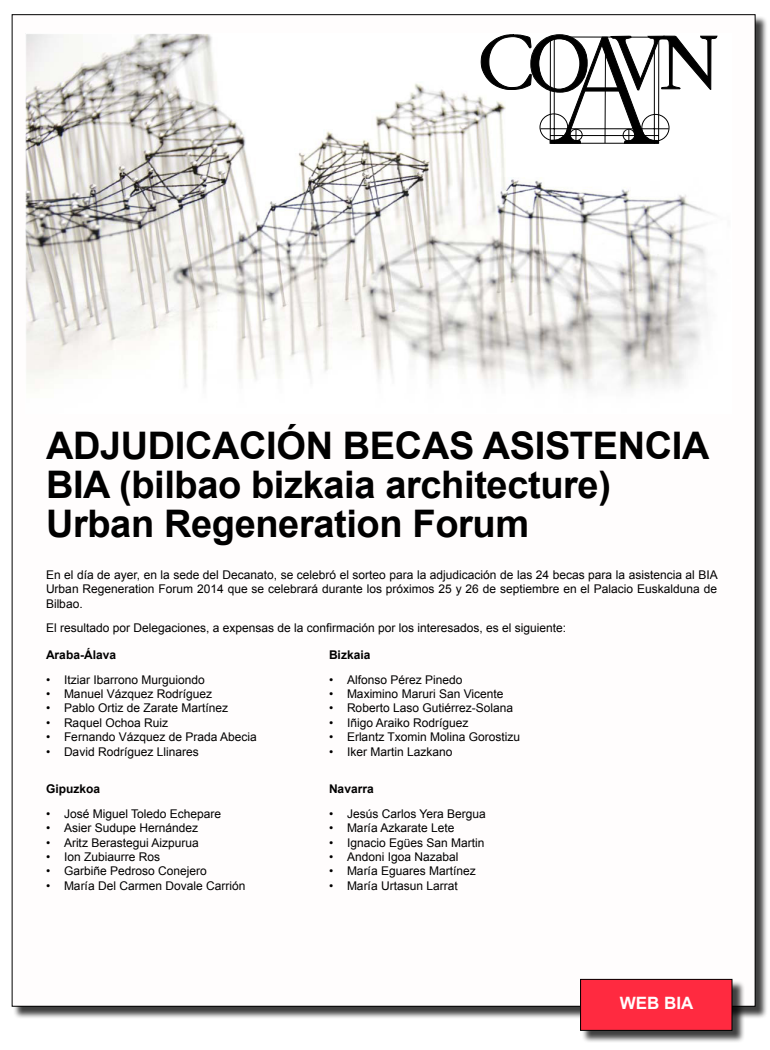
<style>
.page{position:relative;width:770px;height:1050px;background:#fff}
.page>*{position:absolute;margin:0;border:0;box-sizing:border-box;transform-origin:0 0}
.t1{font:700 38px "Arial";letter-spacing:-.01em;color:#000}
.t2{font:700 17px "Arial";color:#fffdfd}
.t3{font:12px/14.4px "Arial";color:#000;text-align:justify}
.t4{font:700 12px "Arial";color:#000}
</style>
<div class="page">
<div style="left:13px;top:16px;width:755px;height:1003px;background:#000;opacity:.75"></div>
<div style="left:12px;top:15px;width:743px;height:991px;background:#fffdfd"></div>
<img style="left:27px;top:35px;width:691px;height:354px">
<div style="left:582px;top:980px;width:163px;height:63px;background:#000;opacity:.75"></div>
<div style="left:581px;top:979px;width:151px;height:51px;background:#ff2a40"></div>
<div style="left:580px;top:979px;width:152px;height:52px;border:1px solid #000"></div>
<svg style="left:481px;top:34px;width:236px;height:109px"></svg>
<hr style="left:550px;top:143px;width:109px;height:1px;background:#000">
<hr style="left:540px;top:129px;width:129px;height:1px;background:#000">
<hr style="left:654px;top:38px;width:1px;height:105px;background:#000">
<hr style="left:554px;top:37px;width:1px;height:106px;background:#000">
<p class="t1" style="left:46px;top:420px;width:665px">ADJUDICACIÓN BECAS ASISTENCIA</p>
<p class="t1" style="left:46px;top:459px;width:567px">BIA (bilbao bizkaia architecture)</p>
<p class="t1" style="left:46px;top:498px;width:485px">Urban Regeneration Forum</p>
<p class="t3" style="left:46px;top:568px;width:673px">En el día de ayer, en la sede del Decanato, se celebró el sorteo para la adjudicación de las 24 becas para la asistencia al BIA Urban Regeneration Forum 2014 que se celebrará durante los próximos 25 y 26 de septiembre en el Palacio Euskalduna de Bilbao.</p>
<p class="t3" style="left:46px;top:621px;width:522px">El resultado por Delegaciones, a expensas de la confirmación por los interesados, es el siguiente:</p>
<p class="t4" style="left:46px;top:647px;width:72px">Araba-Álava</p>
<p class="t3" style="left:46px;top:672px;width:160px">• Itziar Ibarrono Murguiondo</p>
<p class="t3" style="left:46px;top:687px;width:168px">• Manuel Vázquez Rodríguez</p>
<p class="t3" style="left:46px;top:701px;width:184px">• Pablo Ortiz de Zarate Martínez</p>
<p class="t3" style="left:46px;top:715px;width:124px">• Raquel Ochoa Ruiz</p>
<p class="t3" style="left:46px;top:730px;width:212px">• Fernando Vázquez de Prada Abecia</p>
<p class="t3" style="left:46px;top:744px;width:154px">• David Rodríguez Llinares</p>
<p class="t4" style="left:329px;top:647px;width:43px">Bizkaia</p>
<p class="t3" style="left:329px;top:672px;width:135px">• Alfonso Pérez Pinedo</p>
<p class="t3" style="left:329px;top:687px;width:176px">• Maximino Maruri San Vicente</p>
<p class="t3" style="left:329px;top:701px;width:186px">• Roberto Laso Gutiérrez-Solana</p>
<p class="t3" style="left:329px;top:715px;width:141px">• Iñigo Araiko Rodríguez</p>
<p class="t3" style="left:329px;top:730px;width:193px">• Erlantz Txomin Molina Gorostizu</p>
<p class="t3" style="left:329px;top:744px;width:125px">• Iker Martin Lazkano</p>
<p class="t4" style="left:46px;top:781px;width:56px">Gipuzkoa</p>
<p class="t3" style="left:46px;top:806px;width:177px">• José Miguel Toledo Echepare</p>
<p class="t3" style="left:46px;top:821px;width:154px">• Asier Sudupe Hernández</p>
<p class="t3" style="left:46px;top:835px;width:154px">• Aritz Berastegui Aizpurua</p>
<p class="t3" style="left:46px;top:850px;width:116px">• Ion Zubiaurre Ros</p>
<p class="t3" style="left:46px;top:864px;width:162px">• Garbiñe Pedroso Conejero</p>
<p class="t3" style="left:46px;top:878px;width:201px">• María Del Carmen Dovale Carrión</p>
<p class="t4" style="left:329px;top:781px;width:46px">Navarra</p>
<p class="t3" style="left:329px;top:806px;width:158px">• Jesús Carlos Yera Bergua</p>
<p class="t3" style="left:329px;top:821px;width:127px">• María Azkarate Lete</p>
<p class="t3" style="left:329px;top:835px;width:157px">• Ignacio Egües San Martin</p>
<p class="t3" style="left:329px;top:850px;width:131px">• Andoni Igoa Nazabal</p>
<p class="t3" style="left:329px;top:864px;width:148px">• María Eguares Martínez</p>
<p class="t3" style="left:329px;top:878px;width:130px">• María Urtasun Larrat</p>
<p class="t2" style="left:620px;top:992px;width:75px">WEB BIA</p>
</div>
